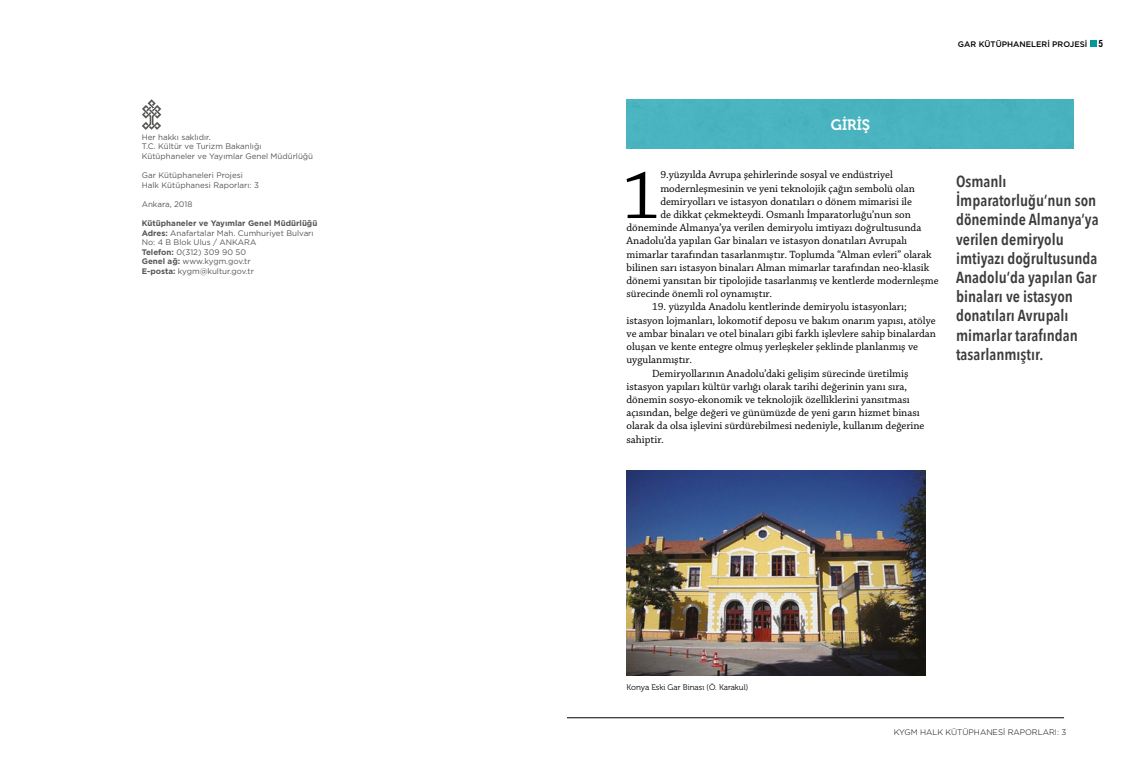
<style>
.page{position:relative;width:1134px;height:766px;background:#fff}
.page>*{position:absolute;margin:0;border:0;box-sizing:border-box;transform-origin:0 0}
.t1{font:71.9px "Chaparral Pro";color:#000}
.t2{font:600 16px/19.2px "Avenir Next Condensed";color:#3c3c3b}
.t3{font:15px "Museo 700";color:#fff}
.t4{font:11px "Chaparral Pro";color:#000}
.t5{font:700 10px "Korolev Condensed";color:#000}
.t6{font:8px/9.6px "Gotham";color:#575756}
.t7{font:300 8px "Gotham";color:#000}
.t8{font:8px "Museo 300";color:#000}
.t9{font:500 8px "Gotham";color:#000}
.s1{font-weight:700}
</style>
<div class="page">
<div style="left:1090px;top:40px;width:7px;height:7px;background:#009899"></div>
<hr style="left:567px;top:717px;width:497px;height:1px;background:#000">
<svg style="left:142px;top:99px;width:19px;height:31px"></svg>
<div style="left:626px;top:99px;width:447px;height:50px;background:#49b4bf"></div>
<img style="left:626px;top:470px;width:300px;height:205px">
<p class="t6" style="left:142px;top:132px;width:173px">Her hakkı saklıdır.<br>T.C. Kültür ve Turizm Bakanlığı<br>Kütüphaneler ve Yayımlar Genel Müdürlüğü</p>
<p class="t6" style="left:142px;top:170px;width:119px">Gar Kütüphaneleri Projesi<br>Halk Kütüphanesi Raporları: 3</p>
<p class="t6" style="left:142px;top:199px;width:52px">Ankara, 2018</p>
<p class="t6" style="left:142px;top:218px;width:177px"><span class="s1">Kütüphaneler ve Yayımlar Genel Müdürlüğü<br>Adres:</span> Anafartalar Mah. Cumhuriyet Bulvarı<br>No: 4 B Blok Ulus / ANKARA<br><span class="s1">Telefon:</span> 0(312) 309 90 50<br><span class="s1">Genel ağ:</span> www.kygm.gov.tr<br><span class="s1">E-posta:</span> kygm@kultur.gov.tr</p>
<p class="t9" style="left:958px;top:39px;width:131px">GAR KÜTÜPHANELERİ PROJESİ</p>
<p class="t5" style="left:1098px;top:37px;width:6px">5</p>
<h3 class="t3" style="left:831px;top:117px;width:41px">GİRİŞ</h3>
<h1 class="t1" style="left:623px;top:155px;width:39px">1</h1>
<p class="t4" style="left:660px;top:169px;width:234px">9.yüzyılda Avrupa şehirlerinde sosyal ve endüstriyel</p>
<p class="t4" style="left:660px;top:182px;width:256px">modernleşmesinin ve yeni teknolojik çağın sembolü olan</p>
<p class="t4" style="left:660px;top:195px;width:253px">demiryolları ve istasyon donatıları o dönem mimarisi ile</p>
<p class="t4" style="left:660px;top:208px;width:252px">de dikkat çekmekteydi. Osmanlı İmparatorluğu’nun son</p>
<p class="t4" style="left:626px;top:221px;width:296px">döneminde Almanya’ya verilen demiryolu imtiyazı doğrultusunda</p>
<p class="t4" style="left:626px;top:235px;width:282px">Anadolu’da yapılan Gar binaları ve istasyon donatıları Avrupalı</p>
<p class="t4" style="left:626px;top:248px;width:307px">mimarlar tarafından tasarlanmıştır. Toplumda “Alman evleri” olarak</p>
<p class="t4" style="left:626px;top:261px;width:304px">bilinen sarı istasyon binaları Alman mimarlar tarafından neo-klasik</p>
<p class="t4" style="left:626px;top:274px;width:314px">dönemi yansıtan bir tipolojide tasarlanmış ve kentlerde modernleşme</p>
<p class="t4" style="left:626px;top:287px;width:147px">sürecinde önemli rol oynamıştır.</p>
<p class="t4" style="left:652px;top:301px;width:256px">19. yüzyılda Anadolu kentlerinde demiryolu istasyonları;</p>
<p class="t4" style="left:626px;top:314px;width:311px">istasyon lojmanları, lokomotif deposu ve bakım onarım yapısı, atölye</p>
<p class="t4" style="left:626px;top:327px;width:311px">ve ambar binaları ve otel binaları gibi farklı işlevlere sahip binalardan</p>
<p class="t4" style="left:626px;top:340px;width:293px">oluşan ve kente entegre olmuş yerleşkeler şeklinde planlanmış ve</p>
<p class="t4" style="left:626px;top:353px;width:67px">uygulanmıştır.</p>
<p class="t4" style="left:652px;top:367px;width:258px">Demiryollarının Anadolu’daki gelişim sürecinde üretilmiş</p>
<p class="t4" style="left:626px;top:380px;width:282px">istasyon yapıları kültür varlığı olarak tarihi değerinin yanı sıra,</p>
<p class="t4" style="left:626px;top:393px;width:285px">dönemin sosyo-ekonomik ve teknolojik özelliklerini yansıtması</p>
<p class="t4" style="left:626px;top:406px;width:295px">açısından, belge değeri ve günümüzde de yeni garın hizmet binası</p>
<p class="t4" style="left:626px;top:419px;width:299px">olarak da olsa işlevini sürdürebilmesi nedeniyle, kullanım değerine</p>
<p class="t4" style="left:626px;top:433px;width:39px">sahiptir.</p>
<h2 class="t2" style="left:956px;top:171px;width:144px">Osmanlı<br>İmparatorluğu’nun son döneminde Almanya’ya verilen demiryolu imtiyazı doğrultusunda<br>Anadolu’da yapılan Gar binaları ve istasyon donatıları Avrupalı mimarlar tarafından tasarlanmıştır.</h2>
<p class="t8" style="left:626px;top:682px;width:123px">Konya Eski Gar Binası (Ö. Karakul)</p>
<p class="t7" style="left:894px;top:727px;width:174px">KYGM HALK KÜTÜPHANESİ RAPORLARI: 3</p>
</div>
